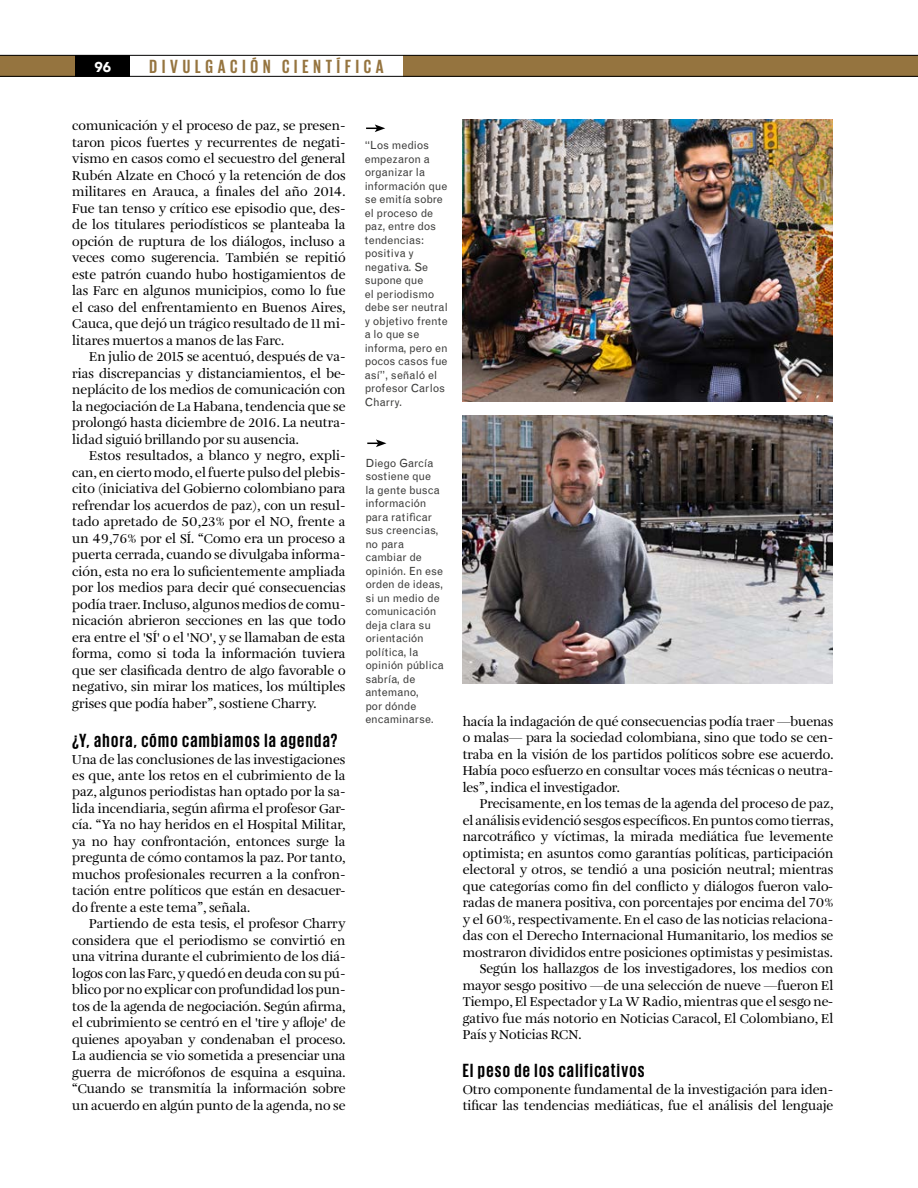
<style>
.page{position:relative;width:918px;height:1188px;background:#fff}
.page>*{position:absolute;margin:0;border:0;box-sizing:border-box;transform-origin:0 0}
.t1{font:700 19.5px "Giorgio Sans";letter-spacing:.07em;color:#000}
.t2{font:700 19.5px "Giorgio Sans";letter-spacing:.25em;color:#95743f}
.t3{font:900 14.25px "Avenir";color:#fff}
.t4{font:13.5px/16.5px "Amalia Pro";color:#000;text-align:justify}
.t5{font:11.25px/13.5px "Grotesque MT Std";letter-spacing:-.005em;color:#3c3c3b}
</style>
<div class="page">
<svg style="left:366px;top:124px;width:19px;height:8px"></svg>
<svg style="left:367px;top:439px;width:19px;height:8px"></svg>
<svg style="left:0;top:55px;width:918px;height:22px"></svg>
<img style="left:462px;top:120px;width:370px;height:281px">
<img style="left:463px;top:416px;width:370px;height:268px">
<p class="t3" style="left:95px;top:55px;width:18px">96</p>
<h1 class="t2" style="left:150px;top:57px;width:236px">DIVULGACIÓN CIENTÍFICA</h1>
<p class="t4" style="left:72px;top:118px;width:275px">comunicación y el proceso de paz, se presen&shy;taron picos fuertes y recurrentes de negati&shy;vismo en casos como el secuestro del general Rubén Alzate en Chocó y la retención de dos militares en Arauca, a finales del año 2014.<br>Fue tan tenso y crítico ese episodio que, des&shy;de los titulares periodísticos se planteaba la opción de ruptura de los diálogos, incluso a veces como sugerencia. También se repitió este patrón cuando hubo hostigamientos de las Farc en algunos municipios, como lo fue el caso del enfrentamiento en Buenos Aires, Cauca, que dejó un trágico resultado de 11 mi&shy;litares muertos a manos de las Farc.</p>
<p class="t4" style="left:72px;top:349px;width:275px;text-indent:17px">En julio de 2015 se acentuó, después de va&shy;rias discrepancias y distanciamientos, el be&shy;neplácito de los medios de comunicación con la negociación de La Habana, tendencia que se prolongó hasta diciembre de 2016. La neutra&shy;lidad siguió brillando por su ausencia.</p>
<p class="t4" style="left:72px;top:448px;width:275px;text-indent:17px">Estos resultados, a blanco y negro, expli&shy;can, en cierto modo, el fuerte pulso del plebis&shy;cito (iniciativa del Gobierno colombiano para refrendar los acuerdos de paz), con un resul&shy;tado apretado de 50,23% por el NO, frente a un 49,76% por el SÍ. “Como era un proceso a puerta cerrada, cuando se divulgaba informa&shy;ción, esta no era lo suficientemente ampliada por los medios para decir qué consecuencias podía traer. Incluso, algunos medios de comu&shy;nicación abrieron secciones en las que todo era entre el 'SÍ' o el 'NO', y se llamaban de esta forma, como si toda la información tuviera que ser clasificada dentro de algo favorable o negativo, sin mirar los matices, los múltiples grises que podía haber”, sostiene Charry.</p>
<h1 class="t1" style="left:72px;top:731px;width:267px">¿Y, ahora, cómo cambiamos la agenda?</h1>
<p class="t4" style="left:72px;top:751px;width:275px">Una de las conclusiones de las investigaciones es que, ante los retos en el cubrimiento de la paz, algunos periodistas han optado por la sa&shy;lida incendiaria, según afirma el profesor Gar&shy;cía. “Ya no hay heridos en el Hospital Militar, ya no hay confrontación, entonces surge la pregunta de cómo contamos la paz. Por tanto, muchos profesionales recurren a la confron&shy;tación entre políticos que están en desacuer&shy;do frente a este tema”, señala.</p>
<p class="t4" style="left:72px;top:916px;width:275px;text-indent:17px">Partiendo de esta tesis, el profesor Charry considera que el periodismo se convirtió en una vitrina durante el cubrimiento de los diá&shy;logos con las Farc, y quedó en deuda con su pú&shy;blico por no explicar con profundidad los pun&shy;tos de la agenda de negociación. Según afirma, el cubrimiento se centró en el 'tire y afloje' de quienes apoyaban y condenaban el proceso.<br>La audiencia se vio sometida a presenciar una guerra de micrófonos de esquina a esquina. “Cuando se transmitía la información sobre un acuerdo en algún punto de la agenda, no se</p>
<p class="t5" style="left:365px;top:139px;width:85px">“Los medios empezaron a organizar la información que se emitía sobre el proceso de paz, entre dos tendencias: positiva y negativa. Se supone que<br>el periodismo debe ser neutral y objetivo frente a lo que se informa, pero en pocos casos fue así”, señaló el profesor Carlos<br>Charry.</p>
<p class="t5" style="left:365px;top:456px;width:80px">Diego García sostiene que<br>la gente busca información para ratificar sus creencias, no para cambiar de opinión. En ese orden de ideas, si un medio de comunicación deja clara su orientación política, la opinión pública sabría, de antemano,<br>por dónde encaminarse.</p>
<p class="t4" style="left:463px;top:714px;width:372px">hacía la indagación de qué consecuencias podía traer —buenas o malas— para la sociedad colombiana, sino que todo se cen&shy;traba en la visión de los partidos políticos sobre ese acuerdo.<br>Había poco esfuerzo en consultar voces más técnicas o neutra&shy;les”, indica el investigador.</p>
<p class="t4" style="left:480px;top:796px;width:355px">Precisamente, en los temas de la agenda del proceso de paz,</p>
<p class="t4" style="left:463px;top:813px;width:372px">el análisis evidenció sesgos específicos. En puntos como tierras,</p>
<p class="t4" style="left:463px;top:829px;width:372px">narcotráfico y víctimas, la mirada mediática fue levemente</p>
<p class="t4" style="left:463px;top:846px;width:372px">optimista; en asuntos como garantías políticas, participación</p>
<p class="t4" style="left:463px;top:862px;width:372px">electoral y otros, se tendió a una posición neutral; mientras</p>
<p class="t4" style="left:463px;top:879px;width:372px">que categorías como fin del conflicto y diálogos fueron valo-</p>
<p class="t4" style="left:463px;top:895px;width:372px">radas de manera positiva, con porcentajes por encima del 70%</p>
<p class="t4" style="left:463px;top:912px;width:372px">y el 60%, respectivamente. En el caso de las noticias relaciona-</p>
<p class="t4" style="left:463px;top:928px;width:372px">das con el Derecho Internacional Humanitario, los medios se</p>
<p class="t4" style="left:463px;top:945px;width:372px">mostraron divididos entre posiciones optimistas y pesimistas.</p>
<p class="t4" style="left:480px;top:961px;width:355px">Según los hallazgos de los investigadores, los medios con</p>
<p class="t4" style="left:463px;top:978px;width:372px">mayor sesgo positivo —de una selección de nueve —fueron El</p>
<p class="t4" style="left:463px;top:994px;width:372px">Tiempo, El Espectador y La W Radio, mientras que el sesgo ne-</p>
<p class="t4" style="left:463px;top:1011px;width:372px">gativo fue más notorio en Noticias Caracol, El Colombiano, El</p>
<p class="t4" style="left:463px;top:1027px;width:120px">País y Noticias RCN.</p>
<h1 class="t1" style="left:463px;top:1061px;width:183px">El peso de los calificativos</h1>
<p class="t4" style="left:463px;top:1081px;width:372px">Otro componente fundamental de la investigación para iden&shy;tificar las tendencias mediáticas, fue el análisis del lenguaje</p>
</div>
